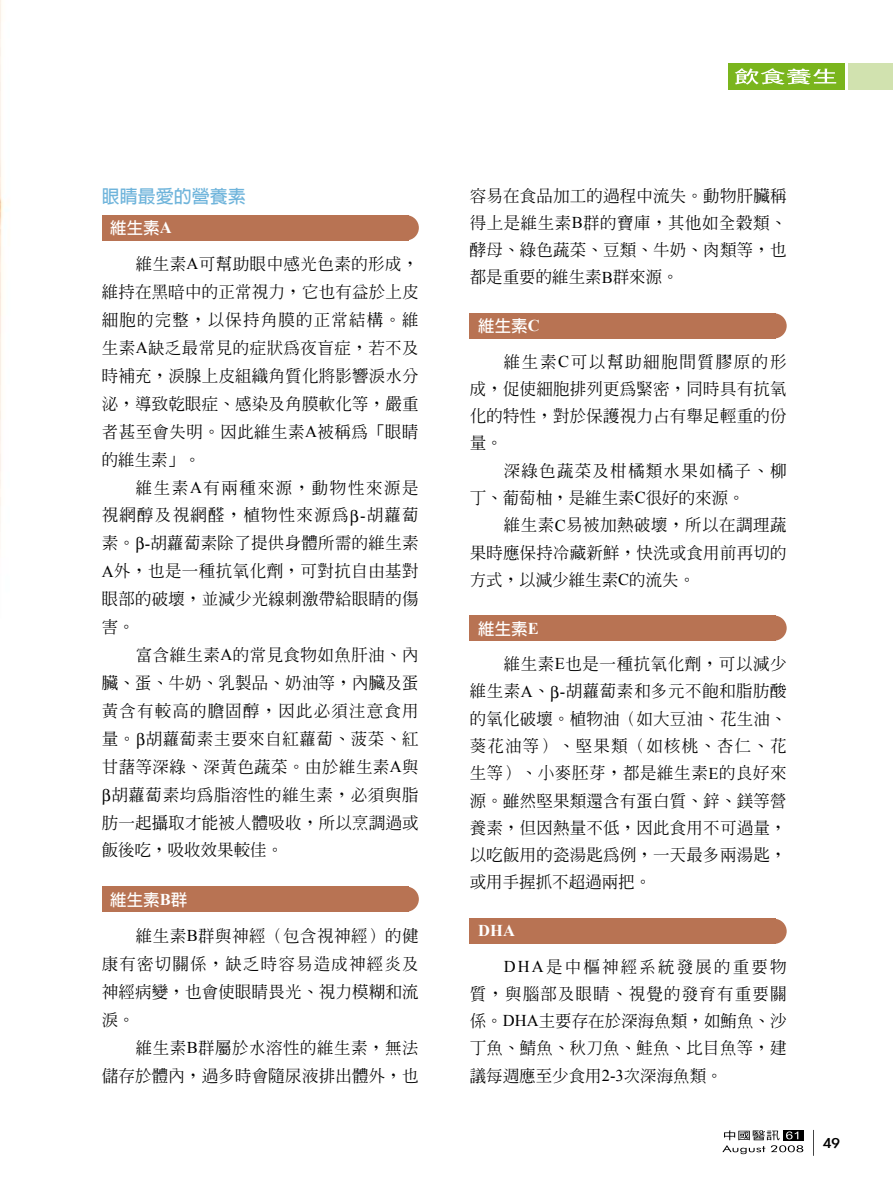
<style>
.page{position:relative;width:893px;height:1191px;background:#fff}
.page>*{position:absolute;margin:0;border:0;box-sizing:border-box;transform-origin:0 0}
.t1{font:700 18px "Lin Gothic";color:#6fb4db}
.t2{font:500 16.5px/27.3px "Inn Ming";letter-spacing:.01em;color:#000;text-align:justify}
.t3{font:500 16.5px "Inn Ming";letter-spacing:.035em;color:#000}
.t4{font:500 16.5px/27.3px "Inn Ming";letter-spacing:.075em;color:#000}
.t5{font:500 16.5px "Inn Ming";letter-spacing:.07em;color:#000}
.t6{font:700 16.5px "Lin Gothic";color:#fff}
.t7{font:700 16.5px "Times New Roman";color:#fff}
.t8{font:16.2px "Li Gothic Med";color:#000;scale:1.11 1}
.s1{font-family:"Times New Roman"}
.s2{font-family:"Times New Roman";font-weight:400}
</style>
<div class="page">
<div style="left:102px;top:215px;width:306px;height:25px;background:#b87353"></div>
<div style="left:394px;top:215px;width:25px;height:25px;background:#b87353;border-radius:50%"></div>
<div style="left:102px;top:886px;width:306px;height:25px;background:#b87353"></div>
<div style="left:394px;top:886px;width:25px;height:25px;background:#b87353;border-radius:50%"></div>
<div style="left:470px;top:313px;width:306px;height:25px;background:#b87353"></div>
<div style="left:762px;top:313px;width:25px;height:25px;background:#b87353;border-radius:50%"></div>
<div style="left:470px;top:615px;width:306px;height:25px;background:#b87353"></div>
<div style="left:762px;top:615px;width:25px;height:25px;background:#b87353;border-radius:50%"></div>
<div style="left:470px;top:918px;width:306px;height:26px;background:#b87353"></div>
<div style="left:762px;top:918px;width:25px;height:26px;background:#b87353;border-radius:50%"></div>
<svg style="left:813px;top:1130px;width:1px;height:25px"></svg>
<svg style="left:722px;top:1130px;width:81px;height:24px"></svg>
<div style="left:728px;top:64px;width:116px;height:26px;background:#7ab51d"></div>
<div style="left:848px;top:64px;width:45px;height:26px;background:#d1e2af"></div>
<svg style="left:735px;top:68px;width:101px;height:17px"></svg>
<p class="t1" style="left:102px;top:187px;width:145px">眼睛最愛的營養素</p>
<p class="t6" style="left:110px;top:219px;width:63px">維生素<span class="s1">A</span></p>
<p class="t2" style="left:102px;top:250px;width:318px;line-height:27.9px;text-indent:34px">維生素<span class="s2">A</span>可幫助眼中感光色素的形成，維持在黑暗中的正常視力，它也有益於上皮細胞的完整，以保持角膜的正常結構。維生素<span class="s2">A</span>缺乏最常見的症狀為夜盲症，若不及時補充，淚腺上皮組織角質化將影響淚水分泌，導致乾眼症、感染及角膜軟化等，嚴重者甚至會失明。因此維生素<span class="s2">A</span>被稱為「眼睛的維生素」。</p>
<p class="t2" style="left:102px;top:473px;width:318px;line-height:27.9px;text-indent:34px">維生素<span class="s2">A</span>有兩種來源，動物性來源是視網醇及視網醛，植物性來源為 <span class="s2">-</span>胡蘿蔔素。 <span class="s2">-</span>胡蘿蔔素除了提供身體所需的維生素<span class="s2">A</span>外，也是一種抗氧化劑，可對抗自由基對眼部的破壞，並減少光線刺激帶給眼睛的傷害。</p>
<p class="t2" style="left:136px;top:641px;width:284px">富含維生素<span class="s2">A</span>的常見食物如魚肝油、內</p>
<p class="t2" style="left:102px;top:669px;width:318px">臟、蛋、牛奶、乳製品、奶油等，內臟及蛋</p>
<p class="t5" style="left:102px;top:702px;width:318px">黃含有較高的膽固醇，因此必須注意食用</p>
<p class="t3" style="left:102px;top:730px;width:318px">量。 胡蘿蔔素主要來自紅蘿蔔、菠菜、紅</p>
<p class="t2" style="left:102px;top:753px;width:318px">甘藷等深綠、深黃色蔬菜。由於維生素<span class="s2">A</span>與</p>
<p class="t3" style="left:111px;top:786px;width:309px">胡蘿蔔素均為脂溶性的維生素，必須與脂</p>
<p class="t2" style="left:102px;top:808px;width:318px">肪一起攝取才能被人體吸收，所以烹調過或</p>
<p class="t2" style="left:102px;top:836px;width:183px">飯後吃，吸收效果較佳。</p>
<p class="t6" style="left:110px;top:891px;width:79px">維生素<span class="s1">B</span>群</p>
<p class="t2" style="left:102px;top:922px;width:318px;line-height:27.9px;text-indent:34px">維生素<span class="s2">B</span>群與神經（包含視神經）的健康有密切關係，缺乏時容易造成神經炎及神經病變，也會使眼睛畏光、視力模糊和流淚。</p>
<p class="t2" style="left:102px;top:1033px;width:318px;line-height:27.9px;text-align:right">維生素<span class="s2">B</span>群屬於水溶性的維生素，無法<br>儲存於體內，過多時會隨尿液排出體外，也</p>
<p class="t2" style="left:470px;top:182px;width:318px">容易在食品加工的過程中流失。動物肝臟稱得上是維生素<span class="s2">B</span>群的寶庫，其他如全穀類、酵母、綠色蔬菜、豆類、牛奶、肉類等，也都是重要的維生素<span class="s2">B</span>群來源。</p>
<p class="t6" style="left:478px;top:317px;width:63px">維生素<span class="s1">C</span></p>
<p class="t2" style="left:470px;top:348px;width:318px;text-indent:34px">維生素<span class="s2">C</span>可以幫助細胞間質膠原的形成，促使細胞排列更為緊密，同時具有抗氧化的特性，對於保護視力占有舉足輕重的份量。</p>
<p class="t4" style="left:470px;top:457px;width:318px;text-indent:34px">深綠色蔬菜及柑橘類水果如橘子、柳丁、葡萄柚，是維生素<span class="s2">C</span>很好的來源。</p>
<p class="t2" style="left:470px;top:511px;width:318px;text-indent:34px">維生素<span class="s2">C</span>易被加熱破壞，所以在調理蔬果時應保持冷藏新鮮，快洗或食用前再切的方式，以減少維生素<span class="s2">C</span>的流失。</p>
<p class="t6" style="left:478px;top:620px;width:62px">維生素<span class="s1">E</span></p>
<p class="t2" style="left:470px;top:650px;width:318px;text-indent:34px">維生素<span class="s2">E</span>也是一種抗氧化劑，可以減少維生素<span class="s2">A</span>、 <span class="s2">-</span>胡蘿蔔素和多元不飽和脂肪酸的氧化破壞。植物油（如大豆油、花生油、葵花油等）、堅果類（如核桃、杏仁、花生等）、小麥胚芽，都是維生素<span class="s2">E</span>的良好來源。雖然堅果類還含有蛋白質、鋅、鎂等營養素，但因熱量不低，因此食用不可過量，以吃飯用的瓷湯匙為例，一天最多兩湯匙，或用手握抓不超過兩把。</p>
<p class="t7" style="left:478px;top:921px;width:38px">DHA</p>
<p class="t2" style="left:470px;top:952px;width:318px;text-indent:34px"><span class="s2">DHA</span>是中樞神經系統發展的重要物質，與腦部及眼睛、視覺的發育有重要關係。<span class="s2">DHA</span>主要存在於深海魚類，如鮪魚、沙丁魚、鯖魚、秋刀魚、鮭魚、比目魚等，建議每週應至少食用<span class="s2">2-3</span>次深海魚類。</p>
<p class="t8" style="left:823px;top:1134px;width:17px">49</p>
</div>
